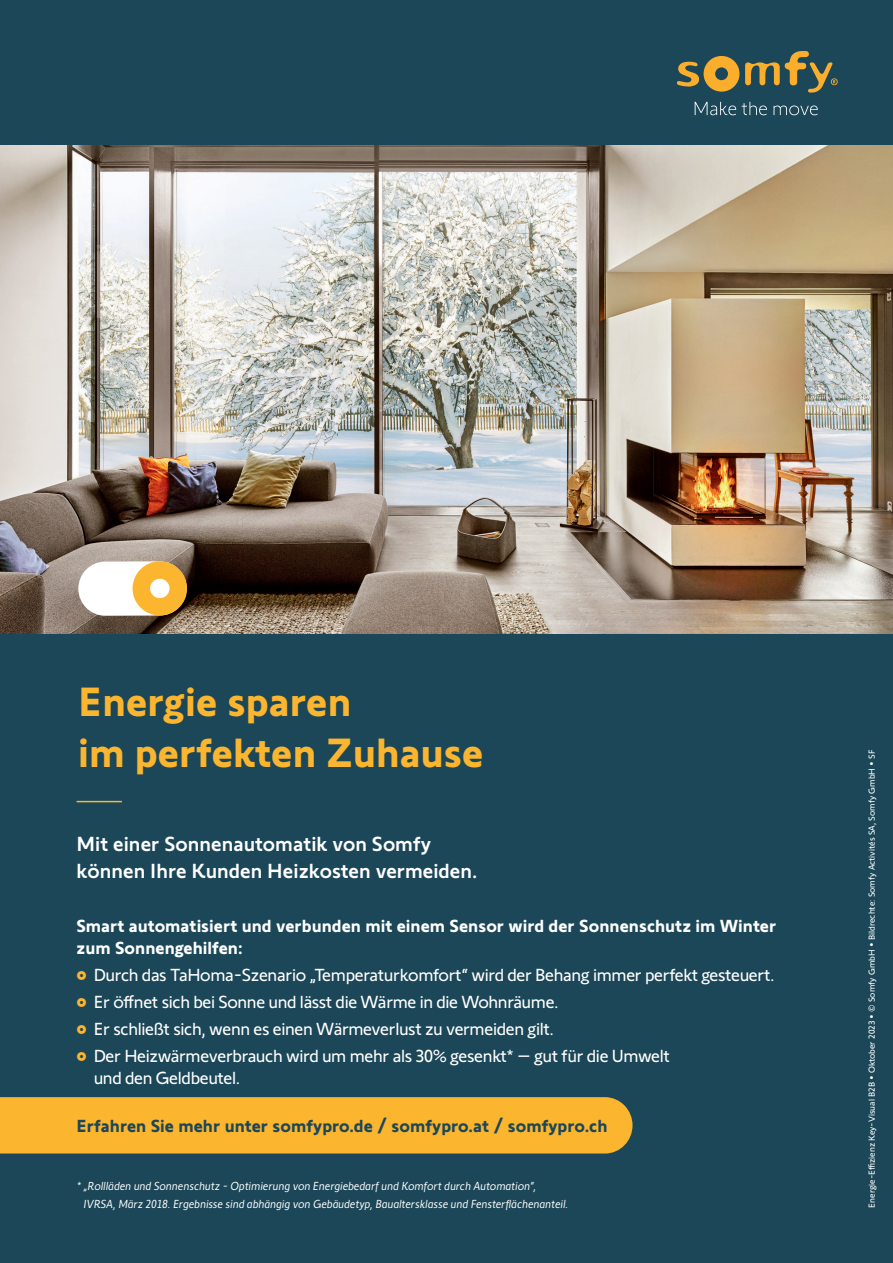
<style>
.page{position:relative;width:893px;height:1263px;background:#1c4758}
.page>*{position:absolute;margin:0;border:0;box-sizing:border-box;transform-origin:0 0}
.t1{font:700 42px/50.4px "Somfy Sans";color:#fcb52f}
.t2{font:500 21px/27px "Somfy Sans";color:#fff}
.t3{font:18px/21.6px "Somfy Sans";letter-spacing:-.02em;color:#fff}
.t4{font:700 18px/21.6px "Somfy Sans";color:#fff}
.t5{font:700 18px "Somfy Sans";color:#1c4758}
.t6{font:italic 12px/18px "Somfy Sans";color:#fff}
.t7{font:9px "Somfy Sans";color:#fff}
.s1{color:#fcb52f}
</style>
<div class="page">
<hr style="left:77px;top:801px;width:45px;height:1px;background:#fcb52f">
<img style="left:0;top:145px;width:893px;height:489px">
<svg style="left:78px;top:561px;width:109px;height:55px;background:#eed4a5"></svg>
<svg style="left:677px;top:56px;width:62px;height:36px"></svg>
<svg style="left:745px;top:51px;width:93px;height:42px"></svg>
<svg style="left:695px;top:102px;width:41px;height:13px"></svg>
<svg style="left:742px;top:102px;width:25px;height:13px"></svg>
<svg style="left:774px;top:106px;width:44px;height:9px"></svg>
<div style="left:0;top:1097px;width:632px;height:56px;background:#fcb52f"></div>
<h1 class="t1" style="left:78px;top:672px;width:407px">Energie sparen<br>im perfekten Zuhause</h1>
<p class="t2" style="left:77px;top:828px;width:402px">Mit einer Sonnenautomatik von Somfy können Ihre Kunden Heizkosten vermeiden.</p>
<p class="t4" style="left:77px;top:913px;width:701px">Smart automatisiert und verbunden mit einem Sensor wird der Sonnenschutz im Winter zum Sonnengehilfen:</p>
<p class="t3" style="left:77px;top:962px;width:700px"><span class="s1">•</span> Durch das TaHoma-Szenario „Temperaturkomfort“ wird der Behang immer perfekt gesteuert.</p>
<p class="t3" style="left:77px;top:989px;width:484px"><span class="s1">•</span> Er öffnet sich bei Sonne und lässt die Wärme in die Wohnräume.</p>
<p class="t3" style="left:77px;top:1016px;width:479px"><span class="s1">•</span> Er schließt sich, wenn es einen Wärmeverlust zu vermeiden gilt.</p>
<p class="t3" style="left:94px;top:1043px;width:578px;text-indent:-17px"><span class="s1">•</span> Der Heizwärmeverbrauch wird um mehr als 30% gesenkt* – gut für die Umwelt und den Geldbeutel.</p>
<p class="t5" style="left:77px;top:1111px;width:532px">Erfahren Sie mehr unter somfypro.de / somfypro.at / somfypro.ch</p>
<p class="t6" style="left:83px;top:1175px;width:486px;text-indent:-7px">* „Rollläden und Sonnenschutz - Optimierung von Energiebedarf und Komfort durch Automation“,<br>IVRSA, März 2018. Ergebnisse sind abhängig von Gebäudetyp, Baualtersklasse und Fensterflächenanteil.</p>
<p class="t7" style="left:865px;top:1208px;width:460px;rotate:-90deg">Energie-Effizienz Key-Visual B2B • Oktober 2023 • © Somfy GmbH • Bildrechte: Somfy Activités SA, Somfy GmbH • SF</p>
</div>
